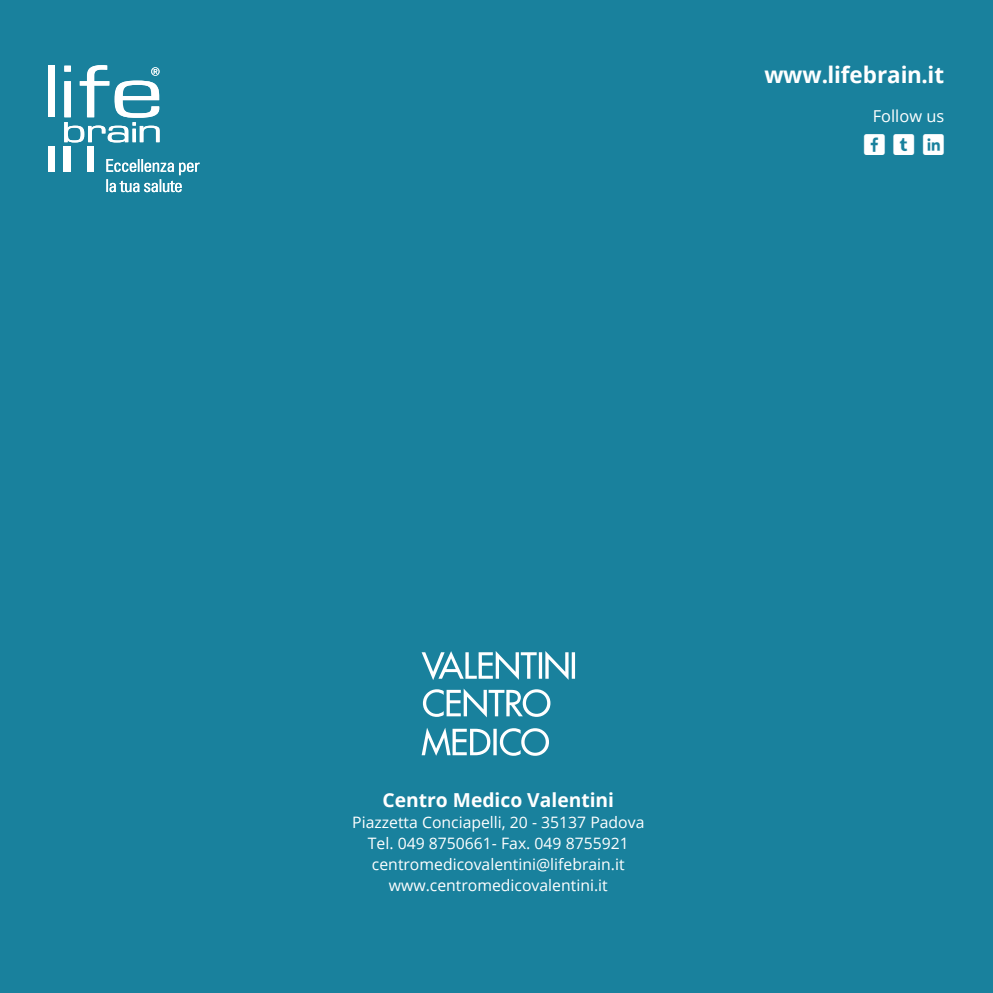
<style>
.page{position:relative;width:993px;height:993px;background:#fff}
.page>*{position:absolute;margin:0;border:0;box-sizing:border-box;transform-origin:0 0}
.t1{font:30.28px "Social Shapes";color:#fff}
.t2{font:700 22.75px "Open Sans";color:#fff}
.t3{font:700 19.25px "Open Sans";color:#fff}
.t4{font:16.45px "Open Sans";color:#fff}
.t5{font:15.75px/21px "Open Sans";color:#fff;text-align:center}
</style>
<div class="page">
<div style="left:0;top:0;width:991px;height:992px;background:#19819d"></div>
<div style="left:48px;top:147px;width:7px;height:25px;background:#fff"></div>
<div style="left:87px;top:147px;width:7px;height:25px;background:#fff"></div>
<div style="left:64px;top:147px;width:6px;height:25px;background:#fff"></div>
<div style="left:48px;top:66px;width:7px;height:51px;background:#fff"></div>
<svg style="left:64px;top:65px;width:96px;height:77px"></svg>
<svg style="left:106px;top:159px;width:94px;height:33px"></svg>
<svg style="left:421px;top:688px;width:129px;height:67px"></svg>
<svg style="left:421px;top:651px;width:154px;height:29px"></svg>
<h2 class="t2" style="left:764px;top:59px;width:181px">www.lifebrain.it</h2>
<p class="t4" style="left:872px;top:104px;width:73px">Follow us</p>
<h1 class="t1" style="left:863px;top:127px;width:83px">M T S</h1>
<p class="t3" style="left:382px;top:785px;width:233px">Centro Medico Valentini</p>
<p class="t5" style="left:352px;top:810px;width:293px">Piazzetta Conciapelli, 20 - 35137 Padova Tel. 049 8750661- Fax. 049 8755921 centromedicovalentini@lifebrain.it www.centromedicovalentini.it</p>
</div>
